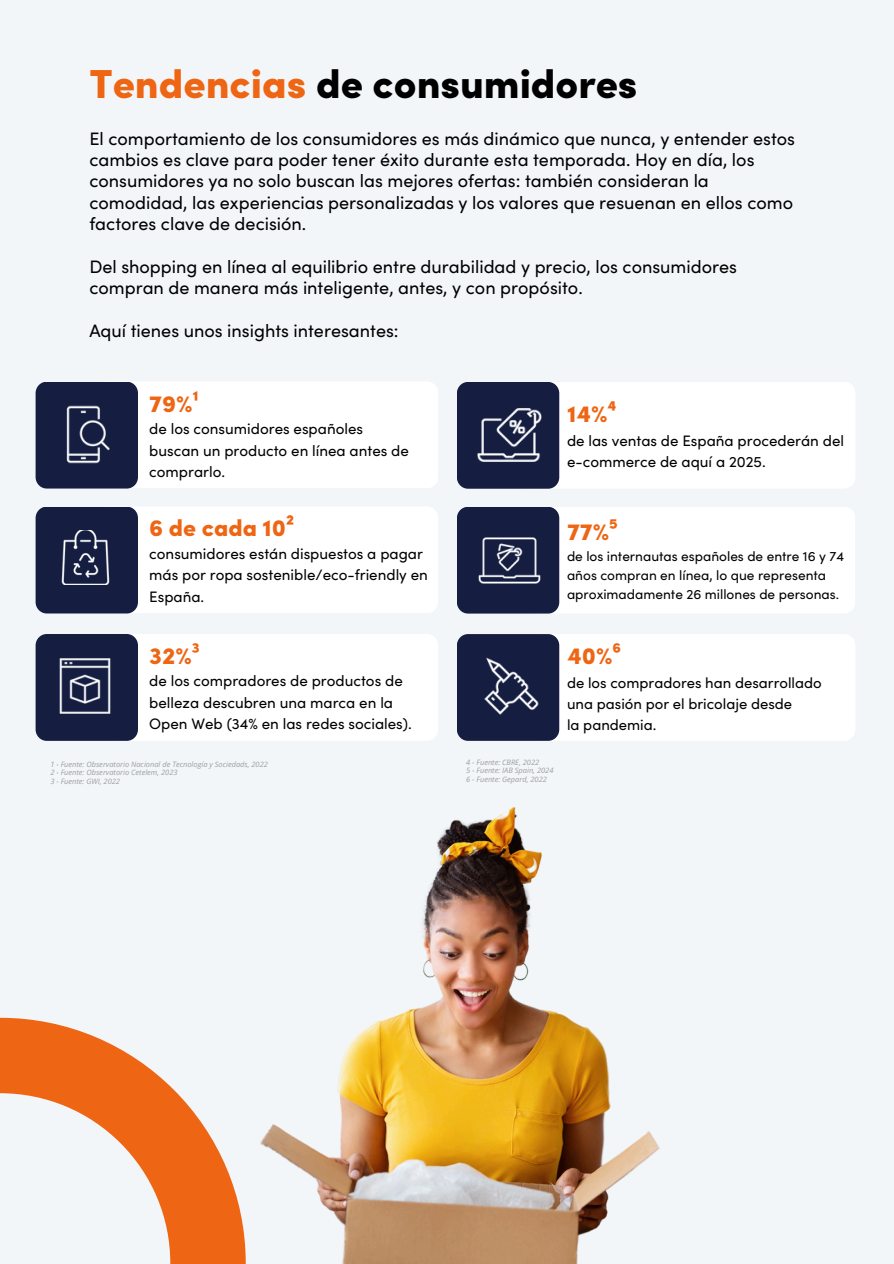
<style>
.page{position:relative;width:894px;height:1264px;background:#fff}
.page>*{position:absolute;margin:0;border:0;box-sizing:border-box;transform-origin:0 0}
.t1{font:900 40.5px "Sofia Pro";color:#000}
.t2{font:900 23.55px "Sofia Pro";color:#ee6513}
.t3{font:18px/21.3px "Sofia Pro";color:#000}
.t4{font:15.15px/21.5px "Sofia Pro";color:#000}
.t5{font:14.85px/21.3px "Sofia Pro";color:#000}
.t6{font:13.65px/19.2px "Sofia Pro";color:#000}
.t7{font:italic 7.5px "Open Sans";color:#9e9e9e}
.s1{color:#ee6513}
</style>
<div class="page">
<div style="left:0;top:0;width:893px;height:1263px;background:#f2f6f9"></div>
<div style="left:130px;top:382px;width:308px;height:106px;background:#fff"></div>
<div style="left:36px;top:382px;width:102px;height:106px;background:#151e41;border-radius:11px"></div>
<img style="left:66px;top:405px;width:44px;height:59px">
<svg style="left:0;top:1017px;width:65px;height:89px;background:#ee7832"></svg>
<div style="left:130px;top:507px;width:308px;height:106px;background:#fff"></div>
<div style="left:36px;top:506px;width:102px;height:107px;background:#151e41;border-radius:11px"></div>
<div style="left:102px;top:634px;width:336px;height:107px;background:#fff"></div>
<div style="left:36px;top:634px;width:102px;height:106px;background:#151e41;border-radius:11px"></div>
<img style="left:61px;top:530px;width:49px;height:54px">
<img style="left:59px;top:658px;width:52px;height:56px">
<div style="left:551px;top:382px;width:304px;height:106px;background:#fff"></div>
<div style="left:456px;top:382px;width:103px;height:106px;background:#151e41;border-radius:11px"></div>
<div style="left:551px;top:507px;width:304px;height:106px;background:#fff"></div>
<div style="left:456px;top:507px;width:103px;height:106px;background:#151e41;border-radius:11px"></div>
<div style="left:528px;top:634px;width:327px;height:107px;background:#fff"></div>
<div style="left:456px;top:634px;width:103px;height:106px;background:#151e41;border-radius:11px"></div>
<img style="left:478px;top:537px;width:63px;height:47px">
<img style="left:484px;top:657px;width:55px;height:58px">
<img style="left:477px;top:408px;width:65px;height:54px">
<img style="left:65px;top:807px;width:595px;height:456px">
<p class="t1" style="left:89px;top:52px;width:549px"><span class="s1">Tendencias</span> de consumidores</p>
<h3 class="t3" style="left:89px;top:127px;width:707px">El comportamiento de los consumidores es más dinámico que nunca, y entender estos cambios es clave para poder tener éxito durante esta temporada. Hoy en día, los consumidores ya no solo buscan las mejores ofertas: también consideran la comodidad, las experiencias personalizadas y los valores que resuenan en ellos como factores clave de decisión.</h3>
<p class="t3" style="left:89px;top:256px;width:649px">Del shopping en línea al equilibrio entre durabilidad y precio, los consumidores compran de manera más inteligente, antes, y con propósito.</p>
<h3 class="t3" style="left:89px;top:320px;width:311px">Aquí tienes unos insights interesantes:</h3>
<p class="t2" style="left:149px;top:384px;width:51px">79%¹</p>
<p class="t4" style="left:149px;top:418px;width:261px">de los consumidores españoles buscan un producto en línea antes de comprarlo.</p>
<h3 class="t2" style="left:149px;top:509px;width:146px">6 de cada 10²</h3>
<h3 class="t4" style="left:149px;top:543px;width:280px">consumidores están dispuestos a pagar más por ropa sostenible/eco-friendly en<br>España.</h3>
<p class="t2" style="left:149px;top:637px;width:52px">32%³</p>
<p class="t4" style="left:149px;top:670px;width:264px">de los compradores de productos de belleza descubren una marca en la<br>Open Web (34% en las redes sociales).</p>
<p class="t7" style="left:50px;top:758px;width:219px">1 - Fuente: Observatorio Nacional de Tecnología y Sociedads, 2022</p>
<p class="t7" style="left:50px;top:767px;width:129px">2 - Fuente: Observatorio Cetelem, 2023</p>
<p class="t7" style="left:50px;top:776px;width:71px">3 - Fuente: GWI, 2022</p>
<h3 class="t2" style="left:567px;top:395px;width:51px">14%⁴</h3>
<h3 class="t4" style="left:567px;top:430px;width:278px">de las ventas de España procederán del e-commerce de aquí a 2025.</h3>
<p class="t2" style="left:567px;top:513px;width:52px">77%⁵</p>
<p class="t6" style="left:567px;top:546px;width:278px">de los internautas españoles de entre 16 y 74 años compran en línea, lo que representa aproximadamente 26 millones de personas.</p>
<p class="t7" style="left:466px;top:756px;width:75px">4 - Fuente: CBRE, 2022</p>
<p class="t7" style="left:466px;top:765px;width:89px">5 - Fuente: IAB Spain, 2024</p>
<p class="t7" style="left:466px;top:773px;width:82px">6 - Fuente: Gepard, 2022</p>
<p class="t2" style="left:567px;top:637px;width:55px">40%⁶</p>
<p class="t5" style="left:567px;top:671px;width:256px">de los compradores han desarrollado una pasión por el bricolaje desde<br>la pandemia.</p>
</div>
